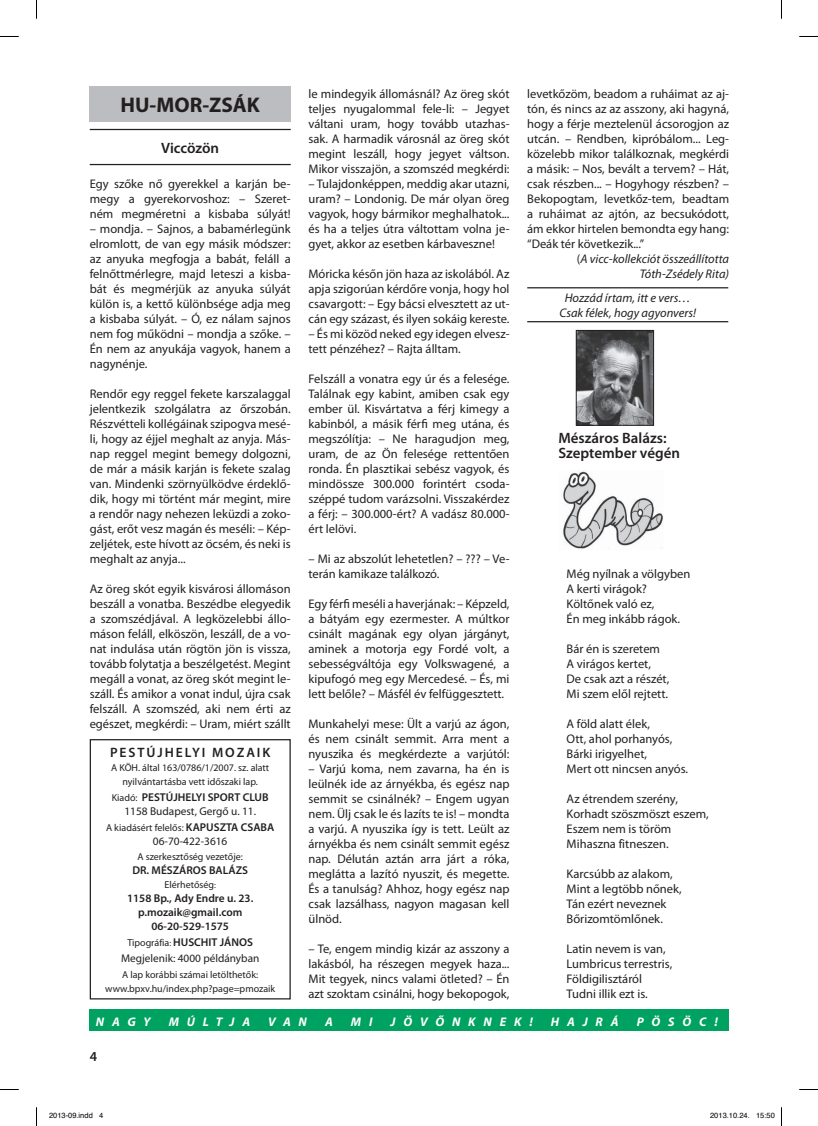
<style>
.page{position:relative;width:818px;height:1126px;background:#fff}
.page>*{position:absolute;margin:0;border:0;box-sizing:border-box;transform-origin:0 0}
.t1{font:700 21.25px "Myriad Pro";color:#231f20}
.t2{font:600 15px/15px "Myriad Pro";color:#231f20}
.t3{font:600 13.75px "Myriad Pro";color:#231f20}
.t4{font:600 13.62px "Myriad Pro";letter-spacing:.14em;color:#231f20}
.t5{font:12.5px/15px "Myriad Pro";color:#231f20;text-align:justify}
.t6{font:italic 12.5px/15px "Myriad Pro";color:#231f20;text-align:center}
.t7{font:italic 700 12.5px "Myriad Pro";letter-spacing:.63em;color:#fff}
.t8{font:600 11.38px/14px "Myriad Pro";color:#231f20;text-align:center}
.t9{font:11.38px/14px "Myriad Pro";color:#231f20;text-align:center}
.t10{font:11.25px "Myriad Pro";color:#231f20}
.t11{font:10px/14px "Myriad Pro";color:#231f20;text-align:center}
.t12{font:7.5px "Helvetica";color:#000}
.s1{font-style:normal}
.s2{font-size:10px}
.s3{font-weight:600}
.s4{font-weight:600;font-size:11.38px}
.s5{font-size:8.75px}
.s6{font-weight:400;font-size:10px}
.s7{font-weight:400;font-size:8.75px}
</style>
<div class="page">
<div style="left:90px;top:1009px;width:638px;height:21px;background:#00a261"></div>
<div style="left:90px;top:739px;width:200px;height:260px;border:1px solid #231f20"></div>
<img style="left:577px;top:332px;width:74px;height:91px">
<div style="left:575px;top:330px;width:78px;height:95px;border:1px solid #231f20"></div>
<hr style="left:527px;top:287px;width:200px;height:1px;background:#231f20">
<hr style="left:527px;top:321px;width:200px;height:1px;background:#231f20">
<hr style="left:90px;top:129px;width:200px;height:1px;background:#231f20">
<hr style="left:90px;top:164px;width:200px;height:1px;background:#231f20">
<div style="left:90px;top:86px;width:200px;height:36px;background:#bcbdc0"></div>
<img style="left:563px;top:471px;width:100px;height:78px">
<svg style="left:0;top:36px;width:19px;height:1px"></svg>
<svg style="left:799px;top:36px;width:18px;height:1px"></svg>
<svg style="left:0;top:1089px;width:19px;height:1px"></svg>
<svg style="left:799px;top:1089px;width:18px;height:1px"></svg>
<svg style="left:36px;top:0;width:1px;height:19px"></svg>
<svg style="left:36px;top:1107px;width:1px;height:18px"></svg>
<h1 class="t1" style="left:120px;top:93px;width:141px">HU-MOR-ZSÁK</h1>
<p class="t5" style="left:308px;top:86px;width:202px">le mindegyik állomásnál? Az öreg skót teljes nyugalommal fele-li: – Jegyet váltani uram, hogy tovább utazhas&shy;sak. A harmadik városnál az öreg skót megint leszáll, hogy jegyet váltson.<br>Mikor visszajön, a szomszéd megkérdi:</p>
<p class="t5" style="left:308px;top:176px;width:202px">– Tulajdonképpen, meddig akar utazni, uram? – Londonig. De már olyan öreg vagyok, hogy bármikor meghalhatok... és ha a teljes útra váltottam volna je&shy;gyet, akkor az esetben kárbaveszne!</p>
<p class="t5" style="left:308px;top:266px;width:202px">Móricka későn jön haza az iskolából. Az apja szigorúan kérdőre vonja, hogy hol csavargott: – Egy bácsi elvesztett az ut&shy;cán egy százast, és ilyen sokáig kereste.</p>
<p class="t5" style="left:308px;top:326px;width:202px">– És mi közöd neked egy idegen elvesz&shy;tett pénzéhez? – Rajta álltam.</p>
<p class="t5" style="left:308px;top:371px;width:202px">Felszáll a vonatra egy úr és a felesége.<br>Találnak egy kabint, amiben csak egy ember ül. Kisvártatva a férj kimegy a kabinból, a másik férfi meg utána, és megszólítja: – Ne haragudjon meg, uram, de az Ön felesége rettentően ronda. Én plasztikai sebész vagyok, és mindössze 300.000 forintért csoda&shy;széppé tudom varázsolni. Visszakérdez a férj: – 300.000-ért? A vadász 80.000- ért lelövi.</p>
<p class="t5" style="left:308px;top:551px;width:202px">– Mi az abszolút lehetetlen? – ??? – Ve&shy;terán kamikaze találkozó.</p>
<p class="t5" style="left:308px;top:596px;width:202px">Egy férfi meséli a haverjának: – Képzeld, a bátyám egy ezermester. A múltkor csinált magának egy olyan járgányt, aminek a motorja egy Fordé volt, a sebességváltója egy Volkswagené, a kipufogó meg egy Mercedesé. – És, mi lett belőle? – Másfél év felfüggesztett.</p>
<p class="t5" style="left:308px;top:716px;width:202px">Munkahelyi mese: Ült a varjú az ágon, és nem csinált semmit. Arra ment a nyuszika és megkérdezte a varjútól:</p>
<p class="t5" style="left:308px;top:761px;width:202px">– Varjú koma, nem zavarna, ha én is leülnék ide az árnyékba, és egész nap semmit se csinálnék? – Engem ugyan nem. Ülj csak le és lazíts te is! – mondta a varjú. A nyuszika így is tett. Leült az árnyékba és nem csinált semmit egész nap. Délután aztán arra járt a róka, meglátta a lazító nyuszit, és megette.<br>És a tanulság? Ahhoz, hogy egész nap csak lazsálhass, nagyon magasan kell ülnöd.</p>
<p class="t5" style="left:308px;top:941px;width:202px">– Te, engem mindig kizár az asszony a lakásból, ha részegen megyek haza...<br>Mit tegyek, nincs valami ötleted? – Én azt szoktam csinálni, hogy bekopogok,</p>
<p class="t5" style="left:527px;top:86px;width:203px">levetkőzöm, beadom a ruháimat az aj&shy;tón, és nincs az az asszony, aki hagyná, hogy a férje meztelenül ácsorogjon az utcán. – Rendben, kipróbálom... Leg&shy;közelebb mikor találkoznak, megkérdi a másik: – Nos, bevált a tervem? – Hát, csak részben... – Hogyhogy részben? – Bekopogtam, levetkőz-tem, beadtam a ruháimat az ajtón, az becsukódott, ám ekkor hirtelen bemondta egy hang: “Deák tér következik...”</p>
<p class="t6" style="left:576px;top:251px;width:154px;text-align:right"><span class="s1">(</span>A vicc-kollekciót összeállította<br>Tóth-Zsédely Rita)</p>
<p class="t2" style="left:161px;top:141px;width:59px">Viccözön</p>
<p class="t5" style="left:90px;top:176px;width:202px">Egy szőke nő gyerekkel a karján be&shy;megy a gyerekorvoshoz: – Szeret&shy;ném megméretni a kisbaba súlyát!</p>
<p class="t5" style="left:90px;top:221px;width:202px">– mondja. – Sajnos, a babamérlegünk elromlott, de van egy másik módszer: az anyuka megfogja a babát, feláll a felnőttmérlegre, majd leteszi a kisba&shy;bát és megmérjük az anyuka súlyát külön is, a kettő különbsége adja meg a kisbaba súlyát. – Ó, ez nálam sajnos nem fog működni – mondja a szőke. – Én nem az anyukája vagyok, hanem a nagynénje.</p>
<p class="t5" style="left:90px;top:386px;width:202px">Rendőr egy reggel fekete karszalaggal jelentkezik szolgálatra az őrszobán.<br>Részvétteli kollégáinak szipogva mesé&shy;li, hogy az éjjel meghalt az anyja. Más&shy;nap reggel megint bemegy dolgozni, de már a másik karján is fekete szalag van. Mindenki szörnyülködve érdeklő&shy;dik, hogy mi történt már megint, mire a rendőr nagy nehezen leküzdi a zoko&shy;gást, erőt vesz magán és meséli: – Kép&shy;zeljétek, este hívott az öcsém, és neki is meghalt az anyja...</p>
<p class="t5" style="left:90px;top:581px;width:202px">Az öreg skót egyik kisvárosi állomáson beszáll a vonatba. Beszédbe elegyedik a szomszédjával. A legközelebbi állo&shy;máson feláll, elköszön, leszáll, de a vo&shy;nat indulása után rögtön jön is vissza, tovább folytatja a beszélgetést. Megint megáll a vonat, az öreg skót megint le&shy;száll. És amikor a vonat indul, újra csak felszáll. A szomszéd, aki nem érti az egészet, megkérdi: – Uram, miért szállt</p>
<p class="t6" style="left:559px;top:290px;width:138px">Hozzád írtam, itt e vers…<br>Csak félek, hogy agyonvers!</p>
<p class="t2" style="left:558px;top:430px;width:123px">Mészáros Balázs:<br>Szeptember végén</p>
<p class="t5" style="left:566px;top:566px;width:125px;text-align:left">Még nyílnak a völgyben<br>A kerti virágok?<br>Költőnek való ez,<br>Én meg inkább rágok.</p>
<p class="t5" style="left:566px;top:641px;width:104px;text-align:left">Bár én is szeretem<br>A virágos kertet,<br>De csak azt a részét,<br>Mi szem elől rejtett.</p>
<p class="t5" style="left:566px;top:716px;width:123px;text-align:left">A föld alatt élek,<br>Ott, ahol porhanyós,<br>Bárki irigyelhet,<br>Mert ott nincsen anyós.</p>
<p class="t5" style="left:566px;top:791px;width:144px;text-align:left">Az étrendem szerény,<br>Korhadt szöszmöszt eszem,<br>Eszem nem is töröm<br>Mihaszna fitneszen.</p>
<p class="t5" style="left:566px;top:866px;width:117px;text-align:left">Karcsúbb az alakom,<br>Mint a legtöbb nőnek,<br>Tán ezért neveznek<br>Bőrizomtömlőnek.</p>
<p class="t5" style="left:566px;top:941px;width:107px;text-align:left">Latin nevem is van,<br>Lumbricus terrestris,<br>Földigilisztáról<br>Tudni illik ezt is.</p>
<p class="t4" style="left:110px;top:744px;width:162px">PESTÚJHELYI MOZAIK</p>
<p class="t11" style="left:111px;top:760px;width:159px">A KÖH. által 163/0786/1/2007. sz. alatt nyilvántartásba vett időszaki lap.</p>
<p class="t9" style="left:112px;top:790px;width:158px"><span class="s2">Kiadó:</span> <span class="s3">PESTÚJHELYI SPORT CLUB<br></span>1158 Budapest, Gergő u. 11.</p>
<p class="t11" style="left:106px;top:820px;width:170px">A kiadásért felelős: <span class="s4">KAPUSZTA CSABA</span></p>
<p class="t9" style="left:153px;top:833px;width:76px">06-70-422-3616</p>
<p class="t11" style="left:137px;top:850px;width:107px">A szerkesztőség vezetője:</p>
<p class="t8" style="left:132px;top:863px;width:117px">DR. MÉSZÁROS BALÁZS</p>
<p class="t11" style="left:164px;top:878px;width:53px">Elérhetőség<span class="s5">:</span></p>
<p class="t8" style="left:127px;top:891px;width:128px">1158 Bp., Ady Endre u. 23. p.mozaik@gmail.com<br>06-20-529-1575</p>
<p class="t8" style="left:127px;top:935px;width:127px"><span class="s6">Tipográfia</span><span class="s7">:</span> HUSCHIT JÁNOS</p>
<p class="t10" style="left:121px;top:952px;width:140px">Megjelenik: 4000 példányban</p>
<p class="t11" style="left:105px;top:967px;width:171px">A lap korábbi számai letölthetők: www.bpxv.hu/index.php?page=pmozaik</p>
<p class="t7" style="left:96px;top:1014px;width:56px">NAGY</p>
<p class="t7" style="left:169px;top:1014px;width:83px">MÚLTJA</p>
<p class="t7" style="left:268px;top:1014px;width:40px">VAN</p>
<p class="t7" style="left:325px;top:1014px;width:9px">A</p>
<p class="t7" style="left:350px;top:1014px;width:23px">M I</p>
<p class="t7" style="left:390px;top:1014px;width:144px">JÖVŐNKNEK!</p>
<p class="t7" style="left:550px;top:1014px;width:69px">HAJRÁ</p>
<p class="t7" style="left:636px;top:1014px;width:82px">PÖSÖC!</p>
<p class="t3" style="left:90px;top:1048px;width:9px">4</p>
<p class="t12" style="left:49px;top:1109px;width:56px">2013-09.indd 4</p>
<p class="t12" style="left:709px;top:1109px;width:66px">2013.10.24. 15:50</p>
</div>
